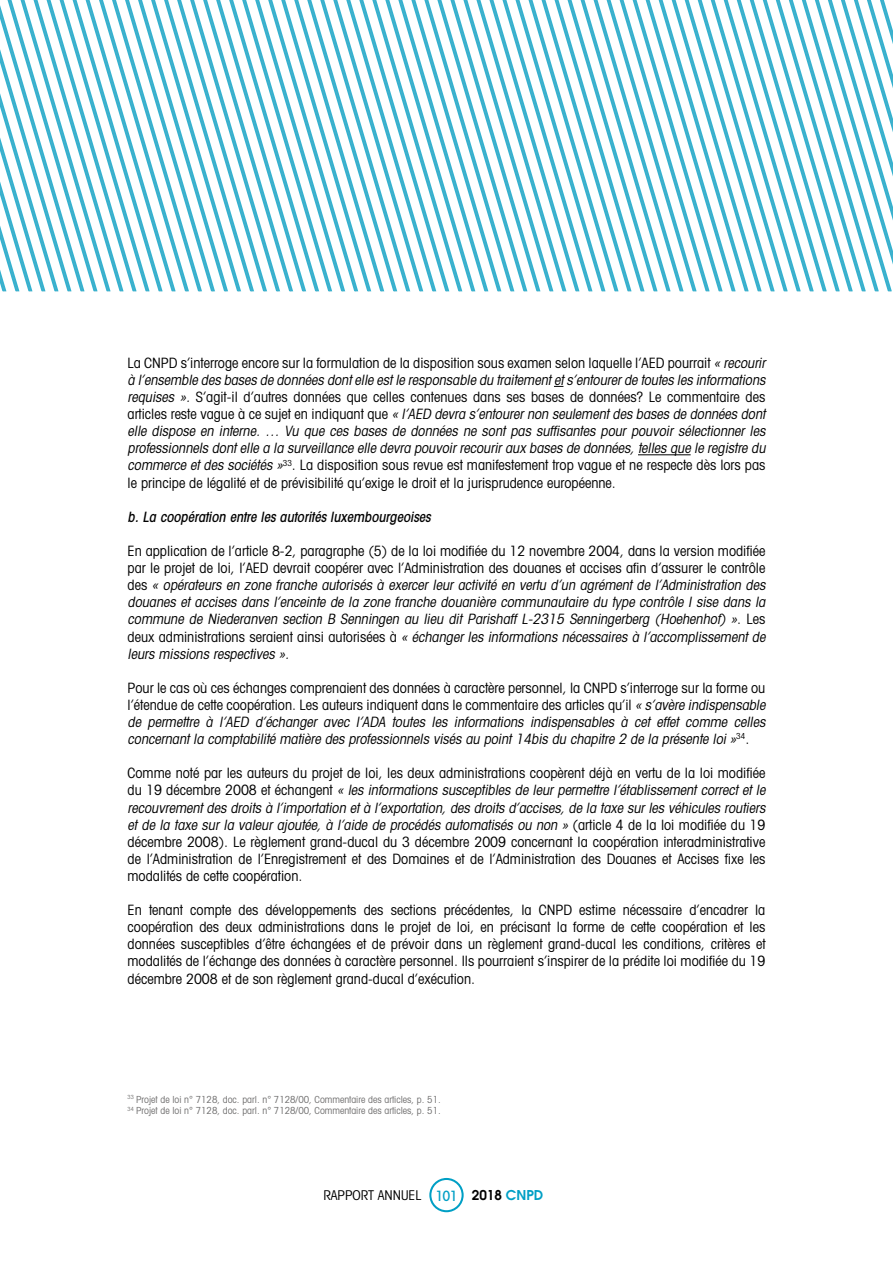
<style>
.page{position:relative;width:893px;height:1263px;background:#fff}
.page>*{position:absolute;margin:0;border:0;box-sizing:border-box;transform-origin:0 0}
.t1{font:italic condensed 14.25px/17.1px "Avant Garde";color:#000}
.t2{font:condensed 14.25px/17.1px "Avant Garde";color:#000}
.t3{font:italic 500 condensed 14.25px "Avant Garde";color:#000}
.t4{font:condensed 13.5px "Avant Garde";color:#000}
.t5{font:condensed 9.75px/11.7px "Avant Garde";color:#706f6f}
.s1{font-style:normal}
.s2{font-style:italic}
.s3{font-weight:500;font-size:14.25px;color:#009fc5}
.s4{font-weight:600;font-stretch:normal}
.s5{font-weight:600;font-stretch:normal;color:#009fc5}
</style>
<div class="page">
<svg style="left:326px;top:0;width:567px;height:291px"></svg>
<svg style="left:0;top:0;width:326px;height:291px"></svg>
<svg style="left:429px;top:1178px;width:35px;height:34px"></svg>
<div style="left:431px;top:1180px;width:31px;height:30px;background:#fff;border-radius:50%"></div>
<hr style="left:638px;top:454px;width:53px;height:1px;background:#000">
<p class="t1" style="left:128px;top:354px;width:642px"><span class="s1">La CNPD s’interroge encore sur la formulation de la disposition sous examen selon laquelle l’AED pourrait</span> « recourir à l’ensemble des bases de données dontelle estle responsable du traitementets’entourerde toutes les informations requises ». <span class="s1">S’agit-il d’autres données que celles contenues dans ses bases de données? Le commentaire des a rt i c l e s re s te v a g u e à c e s uj e t e n i n d i q u a n t q u e</span> « l’AED devra s’entourernon seulementdes bases de données dont elle dispose en interne. … Vu que ces bases de données ne sont pas suffisantes pour pouvoir sélectionner les professionnels dontelle a la surveillance elle devra pouvoirrecouriraux bases de données,telles que le registre du commerce et des sociétés »<sup>33</sup><span class="s1">. La disposition sous revue est manifestement trop vague et ne respecte dès lors pas le principe de légalité et de prévisibilité qu’exige le droit et la jurisprudence européenne.</span></p>
<p class="t3" style="left:128px;top:508px;width:308px">b. La coopération entre les autorités luxembourgeoises</p>
<p class="t1" style="left:128px;top:542px;width:642px"><span class="s1">En application de l’article 8-2, paragraphe (5) de la loi modifiée du 12 novembre 2004, dans la version modifiée par le projet de loi, l’AED devrait coopérer avec l’Administration des douanes et accises afin d’assurer le contrôle d e s</span> « opérateurs en zone franche autorisés à exercer leur activité en vertu d’un agrément de l’Administration des douanes et accises dans l’enceinte de la zone franche douanière communautaire du type contrôle I sise dans la commune de Niederanven section B Senningen au lieu dit Parishaff L-2315 Senningerberg (Hoehenhof) »<span class="s1">. L e s d e u x a d m i n i s t ra t i o n s s e ra i e n t a i n s i a u to r i s é e s à</span> « échanger les informations nécessaires à l’accomplissement de leurs missions respectives ».</p>
<p class="t1" style="left:128px;top:679px;width:642px"><span class="s1">Pour le cas où ces échanges comprenaient des données à caractère personnel, la CNPD s’interroge sur la forme ou l’étendue de cette coopération. Les auteurs indiquent dans le commentaire des articles qu’il</span> « s’avère indispensable de permettre à l’AED d’échanger avec l’ADA toutes les informations indispensables à cet effet comme celles concernant la comptabilité matière des professionnels visés au point 14bis du chapitre 2 de la présente loi »<sup>3</sup> <sup>4</sup> <span class="s1">.</span></p>
<p class="t2" style="left:128px;top:764px;width:642px">Comme noté par les auteurs du projet de loi, les deux administrations coopèrent déjà en vertu de la loi modifiée d u 1 9 d é c e m b r e 2 0 0 8 e t é c h a n g e n t <span class="s2">« les informations susceptibles de leur permettre l’établissement correct et le recouvrement des droits à l’importation et à l’exportation, des droits d’accises, de la taxe sur les véhicules routiers et de la taxe sur la valeur ajoutée, à l’aide de procédés automatisés ou non »</span> ( a rt i c l e 4 d e l a l o i m o d i fi é e d u 1 9 décembre 2008). Le règlement grand-ducal du 3 décembre 2009 concernant la coopération interadministrative de l’Administration de l’Enregistrement et des Domaines et de l’Administration des Douanes et Accises fixe les modalités de cette coopération.</p>
<p class="t2" style="left:128px;top:901px;width:639px;text-align:justify">En tenant compte des développements des sections précédentes, la CNPD estime nécessaire d’encadrer la coopération des deux administrations dans le projet de loi, en précisant la forme de cette coopération et les données susceptibles d’être échangées et de prévoir dans un règlement grand-ducal les conditions, critères et modalités de l’échange des données à caractère personnel. Ils pourraient s’inspirer de la prédite loi modifiée du 19 décembre 2008 et de son règlement grand-ducal d’exécution.</p>
<p class="t5" style="left:128px;top:1093px;width:315px"><sup>33</sup> Projet de loi n° 7128, doc. parl. n° 7128/00, Commentaire des articles, p. 51.<br><sup>34</sup> Projet de loi n° 7128, doc. parl. n° 7128/00, Commentaire des articles, p. 51.</p>
<p class="t4" style="left:323px;top:1186px;width:222px">RAPPORT ANNUEL <span class="s3">101</span> <span class="s4">2018</span> <span class="s5">CNPD</span></p>
</div>
